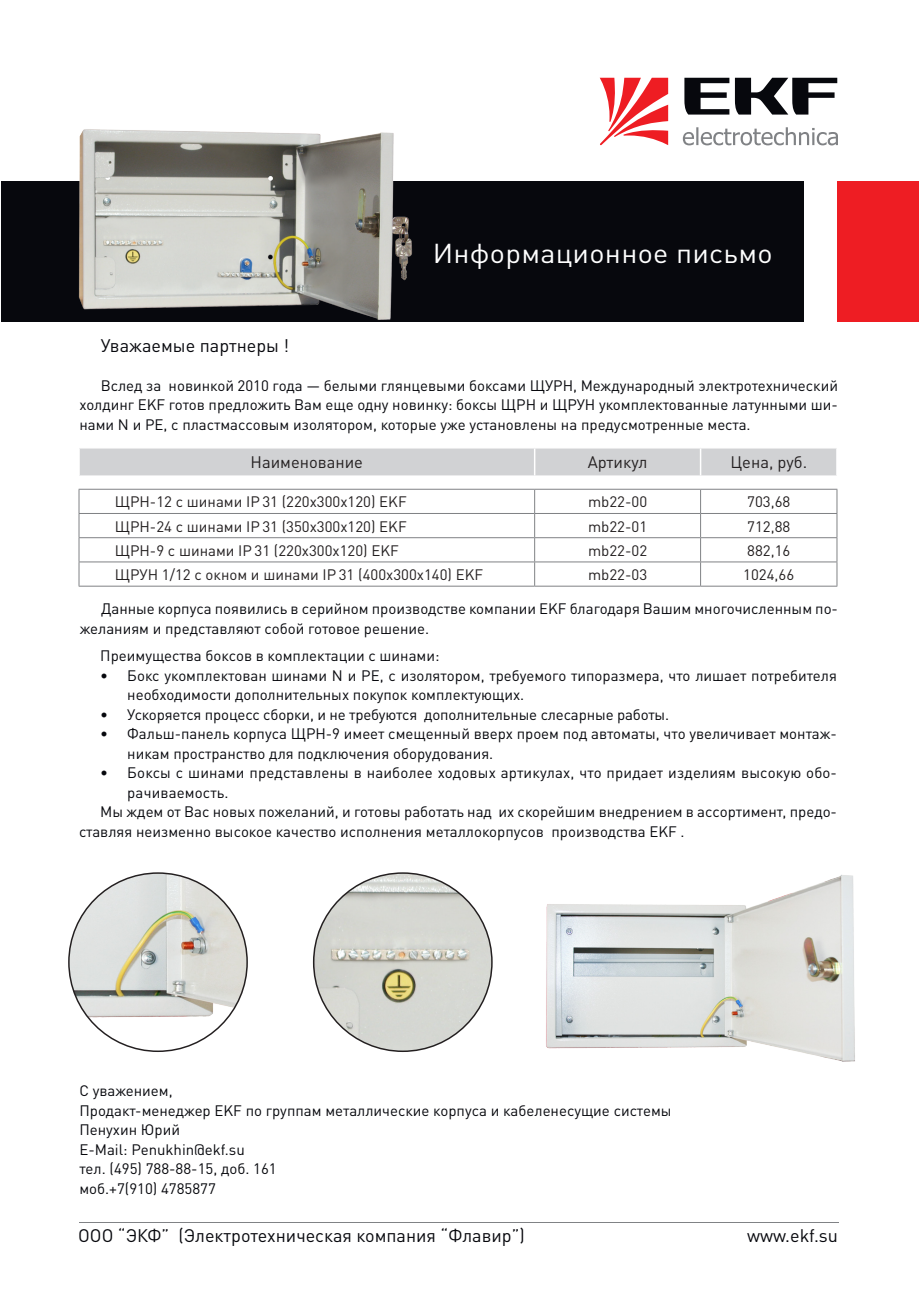
<style>
.page{position:relative;width:919px;height:1289px;background:#fff}
.page>*{position:absolute;margin:0;border:0;box-sizing:border-box;transform-origin:0 0}
.t1{font:27px "DIN Cyr";letter-spacing:.01em;color:#fff;scale:1.06 1}
.t2{font:18px "DIN Cyr";color:#07080d}
.t3{font:16.5px "DIN Cyr";color:#231f20}
.t4{font:15px/19.5px "DIN Cyr";color:#07080d}
.t5{font:15px "DIN Cyr";color:#231f20}
</style>
<div class="page">
<div style="left:1px;top:182px;width:803px;height:140px;background:#07080d"></div>
<div style="left:837px;top:182px;width:81px;height:140px;background:#ee1d23"></div>
<hr style="left:80px;top:1222px;width:759px;height:1px;background:#808285">
<svg style="left:682px;top:127px;width:155px;height:18px"></svg>
<svg style="left:600px;top:78px;width:68px;height:67px"></svg>
<svg style="left:684px;top:78px;width:153px;height:37px"></svg>
<div style="left:79px;top:448px;width:758px;height:27px;background:#d1d2d4"></div>
<hr style="left:79px;top:489px;width:455px;height:1px;background:#808285">
<hr style="left:534px;top:489px;width:166px;height:1px;background:#808285">
<hr style="left:700px;top:489px;width:137px;height:1px;background:#808285">
<hr style="left:79px;top:513px;width:455px;height:1px;background:#808285">
<hr style="left:534px;top:513px;width:166px;height:1px;background:#808285">
<hr style="left:700px;top:513px;width:137px;height:1px;background:#808285">
<hr style="left:79px;top:537px;width:455px;height:1px;background:#808285">
<hr style="left:534px;top:537px;width:166px;height:1px;background:#808285">
<hr style="left:700px;top:537px;width:137px;height:1px;background:#808285">
<hr style="left:79px;top:561px;width:455px;height:1px;background:#808285">
<svg style="left:79px;top:489px;width:1px;height:97px"></svg>
<hr style="left:534px;top:561px;width:166px;height:1px;background:#808285">
<svg style="left:534px;top:489px;width:1px;height:97px"></svg>
<hr style="left:700px;top:561px;width:137px;height:1px;background:#808285">
<svg style="left:700px;top:489px;width:1px;height:97px"></svg>
<svg style="left:836px;top:489px;width:1px;height:97px"></svg>
<hr style="left:79px;top:586px;width:455px;height:1px;background:#808285">
<hr style="left:534px;top:586px;width:166px;height:1px;background:#808285">
<hr style="left:700px;top:586px;width:137px;height:1px;background:#808285">
<img style="left:69px;top:873px;width:178px;height:178px;border-radius:89px">
<img style="left:313px;top:873px;width:179px;height:178px;border-radius:89px">
<img style="left:546px;top:875px;width:309px;height:187px">
<img style="left:74px;top:129px;width:348px;height:191px">
<p class="t1" style="left:432px;top:235px;width:322px">Информационное письмо</p>
<p class="t2" style="left:101px;top:333px;width:190px">Уважаемые партнеры !</p>
<p class="t4" style="left:79px;top:375px;width:760px;text-align:justify;text-indent:21px">Вслед за новинкой 2010 года — белыми глянцевыми боксами ЩУРН, Международный электротехнический холдинг EKF готов предложить Вам еще одну новинку: боксы ЩРН и ЩРУН укомплектованные латунными ши&shy;нами N и РЕ, с пластмассовым изолятором, которые уже установлены на предусмотренные места.</p>
<p class="t3" style="left:250px;top:451px;width:114px">Наименование</p>
<p class="t3" style="left:587px;top:451px;width:61px">Артикул</p>
<p class="t3" style="left:730px;top:451px;width:78px">Цена, руб.</p>
<p class="t5" style="left:115px;top:492px;width:293px">ЩРН-12 с шинами IP 31 (220х300х120) EKF</p>
<p class="t5" style="left:588px;top:492px;width:61px">mb22-00</p>
<p class="t5" style="left:747px;top:492px;width:45px">703,68</p>
<p class="t5" style="left:115px;top:516px;width:293px">ЩРН-24 с шинами IP 31 (350х300х120) EKF</p>
<p class="t5" style="left:588px;top:516px;width:61px">mb22-01</p>
<p class="t5" style="left:747px;top:516px;width:45px">712,88</p>
<p class="t5" style="left:115px;top:540px;width:285px">ЩРН-9 с шинами IP 31 (220х300х120) EKF</p>
<p class="t5" style="left:588px;top:540px;width:61px">mb22-02</p>
<p class="t5" style="left:747px;top:540px;width:45px">882,16</p>
<p class="t5" style="left:115px;top:564px;width:370px">ЩРУН 1/12 с окном и шинами IP 31 (400x300x140) EKF</p>
<p class="t5" style="left:588px;top:564px;width:61px">mb22-03</p>
<p class="t5" style="left:743px;top:564px;width:52px">1024,66</p>
<p class="t4" style="left:80px;top:598px;width:759px;text-indent:21px">Данные корпуса появились в серийном производстве компании EKF благодаря Вашим многочисленным по&shy;желаниям и представляют собой готовое решение.</p>
<p class="t4" style="left:100px;top:645px;width:341px">Преимущества боксов в комплектации с шинами:</p>
<p class="t4" style="left:127px;top:665px;width:711px;text-indent:-27px">• Бокс укомплектован шинами N и РЕ, с изолятором, требуемого типоразмера, что лишает потребителя необходимости дополнительных покупок комплектующих.</p>
<p class="t4" style="left:100px;top:704px;width:570px">• Ускоряется процесс сборки, и не требуются дополнительные слесарные работы.</p>
<p class="t4" style="left:127px;top:723px;width:711px;text-indent:-27px">• Фальш-панель корпуса ЩРН-9 имеет смещенный вверх проем под автоматы, что увеличивает монтаж&shy;никам пространство для подключения оборудования.</p>
<p class="t4" style="left:127px;top:762px;width:711px;text-indent:-27px">• Боксы с шинами представлены в наиболее ходовых артикулах, что придает изделиям высокую обо&shy;рачиваемость.</p>
<p class="t4" style="left:79px;top:801px;width:759px;text-indent:21px">Мы ждем от Вас новых пожеланий, и готовы работать над их скорейшим внедрением в ассортимент, предо&shy;ставляя неизменно высокое качество исполнения металлокорпусов производства EKF .</p>
<p class="t4" style="left:79px;top:1080px;width:95px">С уважением,</p>
<p class="t4" style="left:79px;top:1099px;width:593px">Продакт-менеджер EKF по группам металлические корпуса и кабеленесущие системы</p>
<p class="t4" style="left:79px;top:1119px;width:102px">Пенухин Юрий</p>
<p class="t4" style="left:79px;top:1138px;width:167px">E-Mail: Penukhin@ekf.su</p>
<p class="t4" style="left:79px;top:1158px;width:199px">тел. (495) 788-88-15, доб. 161</p>
<p class="t4" style="left:79px;top:1177px;width:138px">моб.+7(910) 4785877</p>
<p class="t2" style="left:78px;top:1223px;width:448px">ООО “ЭКФ” (Электротехническая компания “Флавир”)</p>
<p class="t2" style="left:747px;top:1223px;width:92px">www.ekf.su</p>
</div>
